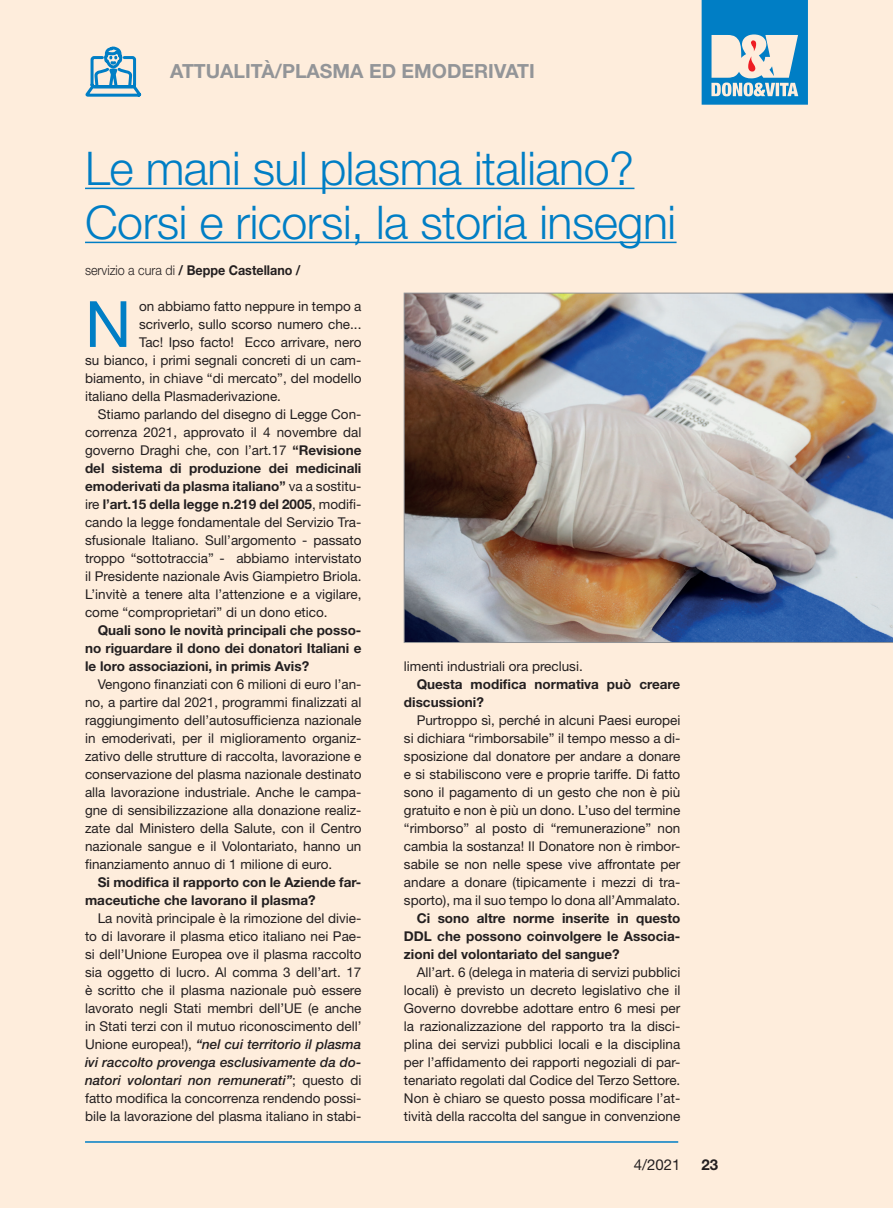
<style>
.page{position:relative;width:893px;height:1208px;background:#feeddc}
.page>*{position:absolute;margin:0;border:0;box-sizing:border-box;transform-origin:0 0}
.t1{font:63.9px "Helvetica Neue LT Std";color:#007ec5}
.Articolo__Titolo{font:300 46.5px "Helvetica Neue LT Std";letter-spacing:-.01em;color:#007ec5}
.t2{font:700 19.5px "Helvetica Neue LT Std";color:#939598}
.t3{font:15px "Helvetica Neue LT Std";color:#231f20}
.t4{font:700 15px "Helvetica Neue LT Std";color:#231f20}
.t5{font:13.5px/18px "Helvetica Neue LT Std";color:#231f20;text-align:justify}
.t6{font:700 13.5px/18px "Helvetica Neue LT Std";color:#231f20;text-align:justify}
.t7{font:700 13.5px "Helvetica Neue LT Std";color:#231f20;scale:.93 1}
.s1{font-weight:300}
.s2{font-weight:700}
.s3{font-weight:500;font-style:italic}
</style>
<div class="page">
<svg style="left:702px;top:0;width:106px;height:105px"></svg>
<hr style="left:85px;top:188px;width:549px;height:1px;background:#007ec5">
<hr style="left:85px;top:242px;width:592px;height:1px;background:#007ec5">
<img style="left:404px;top:293px;width:489px;height:349px">
<hr style="left:85px;top:1141px;width:593px;height:1px;background:#007ec5">
<svg style="left:85px;top:46px;width:57px;height:51px"></svg>
<p class="t2" style="left:170px;top:59px;width:366px">ATTUALITÀ/PLASMA ED EMODERIVATI</p>
<p class="Articolo__Titolo" style="left:85px;top:140px;width:550px">Le mani sul plasma italiano?</p>
<p class="Articolo__Titolo" style="left:85px;top:194px;width:593px">Corsi e ricorsi, la storia insegni</p>
<p class="t7" style="left:85px;top:262px;width:233px"><span class="s1">servizio a cura di</span> / Beppe Castellano /</p>
<p class="t1" style="left:85px;top:286px;width:48px">N</p>
<p class="t5" style="left:139px;top:297px;width:224px">on abbiamo fatto neppure in tempo a</p>
<p class="t5" style="left:139px;top:315px;width:224px">scriverlo, sullo scorso numero che...</p>
<p class="t5" style="left:139px;top:333px;width:224px">Tac! Ipso facto! Ecco arrivare, nero</p>
<p class="t5" style="left:85px;top:351px;width:278px">su bianco, i primi segnali concreti di un cam-</p>
<p class="t5" style="left:85px;top:369px;width:278px">biamento, in chiave “di mercato”, del modello</p>
<p class="t5" style="left:85px;top:387px;width:197px">italiano della Plasmaderivazione.</p>
<p class="t5" style="left:85px;top:405px;width:278px;text-indent:13px">Stiamo parlando del disegno di Legge Con&shy;correnza 2021, approvato il 4 novembre dal governo Draghi che, con l’art.17 <span class="s2">“Revisione del sistema di produzione dei medicinali emoderivati da plasma italiano”</span> va a sostitu&shy;ire <span class="s2">l’art.15 della legge n.219 del 2005</span>, modifi&shy;cando la legge fondamentale del Servizio Tra&shy;sfusionale Italiano. Sull’argomento - passato troppo “sottotraccia” - abbiamo intervistato il Presidente nazionale Avis Giampietro Briola.<br>L’invitè a tenere alta l’attenzione e a vigilare, come “comproprietari” di un dono etico.</p>
<p class="t6" style="left:85px;top:621px;width:278px;text-indent:13px">Quali sono le novità principali che posso&shy;no riguardare il dono dei donatori Italiani e le loro associazioni, in primis Avis?</p>
<p class="t5" style="left:85px;top:675px;width:278px;text-indent:13px">Vengono finanziati con 6 milioni di euro l’an&shy;no, a partire dal 2021, programmi finalizzati al raggiungimento dell’autosufficienza nazionale in emoderivati, per il miglioramento organiz&shy;zativo delle strutture di raccolta, lavorazione e conservazione del plasma nazionale destinato alla lavorazione industriale. Anche le campa&shy;gne di sensibilizzazione alla donazione realiz&shy;zate dal Ministero della Salute, con il Centro nazionale sangue e il Volontariato, hanno un finanziamento annuo di 1 milione di euro.</p>
<p class="t6" style="left:85px;top:873px;width:278px;text-indent:13px">Si modifica il rapporto con le Aziende far&shy;maceutiche che lavorano il plasma?</p>
<p class="t5" style="left:85px;top:909px;width:278px;text-indent:13px">La novità principale è la rimozione del divie&shy;to di lavorare il plasma etico italiano nei Pae&shy;si dell’Unione Europea ove il plasma raccolto sia oggetto di lucro. Al comma 3 dell’art. 17 è scritto che il plasma nazionale può essere lavorato negli Stati membri dell’UE (e anche in Stati terzi con il mutuo riconoscimento dell’ Unione europea!), <span class="s3">“nel cui territorio il plasma ivi raccolto provenga esclusivamente da do&shy;natori volontari non remunerati”</span>; questo di fatto modifica la concorrenza rendendo possi&shy;bile la lavorazione del plasma italiano in stabi-</p>
<p class="t5" style="left:404px;top:657px;width:180px">limenti industriali ora preclusi.</p>
<p class="t6" style="left:404px;top:675px;width:278px;text-indent:13px">Questa modifica normativa può creare discussioni?</p>
<p class="t5" style="left:404px;top:711px;width:278px;text-indent:13px">Purtroppo sì, perché in alcuni Paesi europei si dichiara “rimborsabile” il tempo messo a di&shy;sposizione dal donatore per andare a donare e si stabiliscono vere e proprie tariffe. Di fatto sono il pagamento di un gesto che non è più gratuito e non è più un dono. L’uso del termine “rimborso” al posto di “remunerazione” non cambia la sostanza! Il Donatore non è rimbor&shy;sabile se non nelle spese vive affrontate per andare a donare (tipicamente i mezzi di tra&shy;sporto), ma il suo tempo lo dona all’Ammalato.</p>
<p class="t6" style="left:404px;top:909px;width:278px;text-indent:13px">Ci sono altre norme inserite in questo DDL che possono coinvolgere le Associa&shy;zioni del volontariato del sangue?</p>
<p class="t5" style="left:404px;top:963px;width:278px;text-indent:13px">All’art. 6 (delega in materia di servizi pubblici locali) è previsto un decreto legislativo che il Governo dovrebbe adottare entro 6 mesi per la razionalizzazione del rapporto tra la disci&shy;plina dei servizi pubblici locali e la disciplina per l’affidamento dei rapporti negoziali di par&shy;tenariato regolati dal Codice del Terzo Settore.<br>Non è chiaro se questo possa modificare l’at&shy;tività della raccolta del sangue in convenzione</p>
<p class="t3" style="left:634px;top:1155px;width:48px">4/2021</p>
<p class="t4" style="left:702px;top:1155px;width:18px">23</p>
</div>
